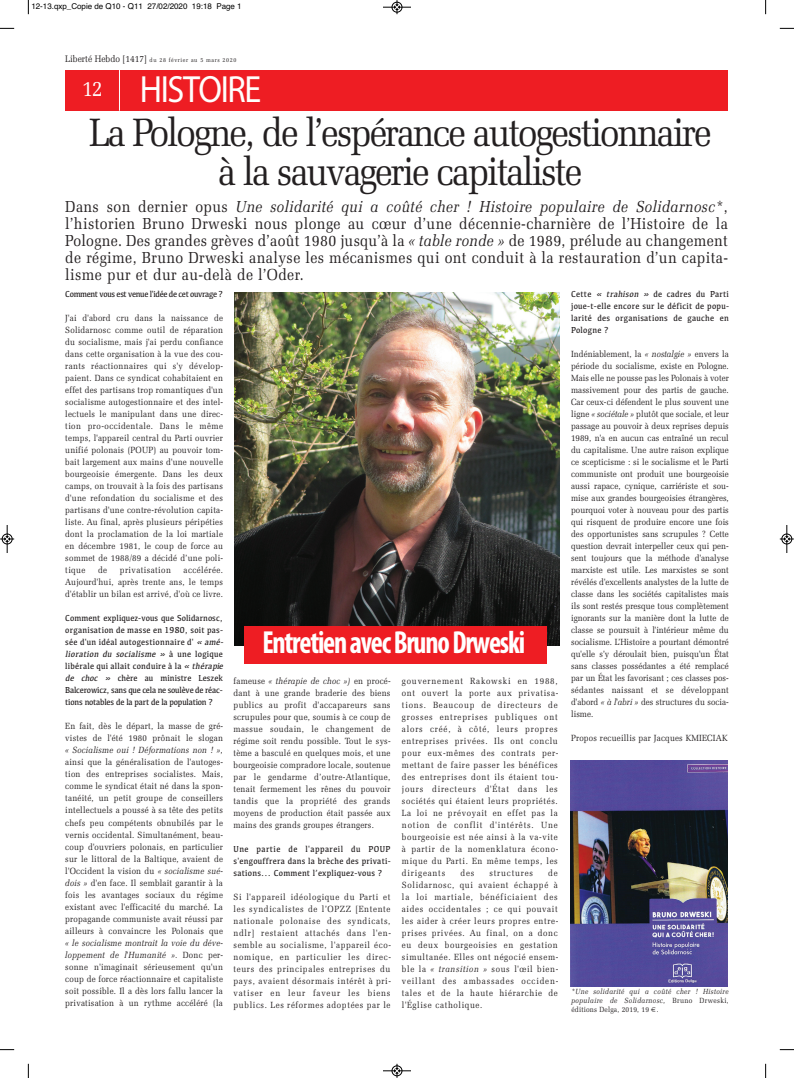
<style>
.page{position:relative;width:794px;height:1078px;background:#fff}
.page>*{position:absolute;margin:0;border:0;box-sizing:border-box;transform-origin:0 0}
.t1{font:39.8px "Zapf Elliptical 711 BT";letter-spacing:-.055em;color:#231f20;scale:.9 1}
.t2{font:38px "Myriad Pro";letter-spacing:-.04em;color:#fffefc;scale:.9 1}
.t3{font:700 condensed 32px "Myriad Pro";letter-spacing:-.045em;color:#fff;scale:.9 1}
.t4{font:22.1px "Zapf Elliptical 711 BT";color:#fff;scale:.9 1}
.t5{font:16px/17px "Zapf Elliptical 711 BT";letter-spacing:.025em;color:#231f20;text-align:justify;scale:.9 1}
.t6{font:9px/12px "Zapf Elliptical 711 BT";letter-spacing:.025em;color:#231f20;text-align:justify;scale:.9 1}
.t7{font:9px/12px "Kefa";letter-spacing:.005em;color:#231f20;scale:.9 1}
.t8{font:9px/12px "Kefa";letter-spacing:.03em;color:#231f20;text-align:justify;scale:.9 1}
.t9{font:9px "Kefa";letter-spacing:-.04em;color:#231f20;scale:.9 1}
.t10{font:9px "Zapf Elliptical 711 BT";letter-spacing:.05em;color:#231f20;scale:.9 1}
.t11{font:9px "Zapf Elliptical 711 BT";letter-spacing:.1em;color:#231f20;scale:.9 1}
.t12{font:8px "Helvetica";color:#000}
.t13{font:italic 7.5px/9px "Zapf Elliptical 711 BT";letter-spacing:.05em;color:#231f20;text-align:justify;scale:.9 1}
.t14{font:6px "Zapf Elliptical 711 BT";letter-spacing:.11em;color:#231f20;scale:.9 1}
.s1{font-size:9.5px}
.s2{font-style:italic}
.s3{font-style:normal}
</style>
<div class="page">
<div style="left:65px;top:70px;width:663px;height:40px;background:#ee1d23"></div>
<hr style="left:119px;top:70px;width:1px;height:41px;background:#fff">
<img style="left:234px;top:293px;width:326px;height:352px">
<img style="left:570px;top:760px;width:157px;height:226px">
<div style="left:244px;top:625px;width:303px;height:38px;background:#ee1d23"></div>
<svg style="left:28px;top:0;width:1px;height:14px"></svg>
<svg style="left:0;top:28px;width:14px;height:1px"></svg>
<svg style="left:765px;top:0;width:1px;height:14px"></svg>
<svg style="left:780px;top:28px;width:14px;height:1px"></svg>
<svg style="left:28px;top:1063px;width:1px;height:14px"></svg>
<svg style="left:0;top:1049px;width:14px;height:1px"></svg>
<svg style="left:765px;top:1063px;width:1px;height:14px"></svg>
<svg style="left:780px;top:1049px;width:14px;height:1px"></svg>
<svg style="left:383px;top:0;width:28px;height:14px"></svg>
<svg style="left:383px;top:1063px;width:28px;height:14px"></svg>
<svg style="left:0;top:525px;width:14px;height:28px"></svg>
<svg style="left:780px;top:525px;width:14px;height:28px"></svg>
<p class="t12" style="left:31px;top:3px;width:212px">12-13.qxp_Copie de Q10 - Q11 27/02/2020 19:18 Page 1</p>
<p class="t14" style="left:65px;top:58px;width:192px"><span class="s1">Liberté Hebdo [1417]</span> du 28 février au 5 mars 2020</p>
<p class="t4" style="left:82px;top:80px;width:25px">12</p>
<p class="t2" style="left:140px;top:67px;width:136px">HISTOIRE</p>
<p class="t1" style="left:89px;top:117px;width:693px">La Pologne, de l’espérance autogestionnaire</p>
<p class="t1" style="left:218px;top:155px;width:406px">à la sauvagerie capitaliste</p>
<p class="t5" style="left:65px;top:199px;width:738px">Dans son dernier opus <span class="s2">Une solidarité qui a coûté cher ! Histoire populaire de Solidarnosc*</span>, l’historien Bruno Drweski nous plonge au cœur d’une décennie-charnière de l’Histoire de la Pologne. Des grandes grèves d’août 1980 jusqu’à la <span class="s2">« table ronde »</span> de 1989, prélude au changement de régime, Bruno Drweski analyse les mécanismes qui ont conduit à la restauration d’un capita&shy;lisme pur et dur au-delà de l’Oder.</p>
<p class="t9" style="left:65px;top:291px;width:177px">Comment vous est venue l'idée de cet ouvrage ?</p>
<p class="t6" style="left:65px;top:313px;width:177px">J'ai d'abord cru dans la naissance de Solidarnosc comme outil de réparation du socialisme, mais j'ai perdu confiance dans cette organisation à la vue des cou&shy;rants réactionnaires qui s'y dévelop&shy;paient. Dans ce syndicat cohabitaient en effet des partisans trop romantiques d'un socialisme autogestionnaire et des intel&shy;lectuels le manipulant dans une direc&shy;tion pro-occidentale. Dans le même temps, l'appareil central du Parti ouvrier unifié polonais (POUP) au pouvoir tom&shy;bait largement aux mains d'une nouvelle bourgeoisie émergente. Dans les deux camps, on trouvait à la fois des partisans d'une refondation du socialisme et des partisans d'une contre-révolution capita&shy;liste. Au final, après plusieurs péripéties dont la proclamation de la loi martiale en décembre 1981, le coup de force au sommet de 1988/89 a décidé d’une poli&shy;tique</p>
<p class="t6" style="left:65px;top:565px;width:177px;text-indent:118px">accélérée.<br>Aujourd'hui, après trente ans, le temps d'établir un bilan est arrivé, d'où ce livre.</p>
<p class="t7" style="left:65px;top:613px;width:179px">Comment expliquez-vous que Solidarnosc, organisation de masse en 1980, soit pas&shy;sée d'un idéal autogestionnaire d' <span class="s2">« amé&shy;lioration du socialisme »</span> à u n e l o g i q u e libérale qui allait conduire à la <span class="s2">« thérapie de choc »</span> chère au ministre Leszek Balcerowicz, sans que cela ne soulève de réac&shy;tions notables de la part de la population ?</p>
<p class="t6" style="left:65px;top:721px;width:177px">En fait, dès le départ, la masse de gré&shy;vistes de l'été 1980 prônait le slogan <span class="s2">« Socialisme oui ! Déformations non ! », </span>ainsi que la généralisation de l'autoges&shy;tion des entreprises socialistes. Mais, comme le syndicat était né dans la spon&shy;tanéité, un petit groupe de conseillers intellectuels a poussé à sa tête des petits chefs peu compétents obnubilés par le vernis occidental. Simultanément, beau&shy;coup d'ouvriers polonais, en particulier sur le littoral de la Baltique, avaient de l'Occident la vision du <span class="s2">« socialisme sué&shy;dois »</span> d'en face. Il semblait garantir à la fois les avantages sociaux du régime existant avec l'efficacité du marché. La propagande communiste avait réussi par ailleurs à convaincre les Polonais que <span class="s2">« le socialisme montrait la voie du déve&shy;loppement de l'Humanité ».</span> Donc per&shy;sonne n'imaginait sérieusement qu'un coup de force réactionnaire et capitaliste soit possible. Il a dès lors fallu lancer la privatisation à un rythme accéléré (la</p>
<p class="t6" style="left:98px;top:565px;width:12px">de</p>
<p class="t10" style="left:120px;top:566px;width:58px">privatisation</p>
<p class="t3" style="left:262px;top:623px;width:293px">Entretien avec Bruno Drweski</p>
<p class="t6" style="left:233px;top:675px;width:176px">fameuse <span class="s2">« thérapie de choc »)</span> en procé&shy;dant à une grande braderie des biens publics au profit d'accapareurs sans scrupules pour que, soumis à ce coup de massue soudain, le changement de régime soit rendu possible. Tout le sys&shy;tème a basculé en quelques mois, et une bourgeoisie compradore locale, soutenue par le gendarme d’outre-Atlantique, tenait fermement les rênes du pouvoir tandis que la propriété des grands moyens de production était passée aux mains des grands groupes étrangers.</p>
<p class="t8" style="left:233px;top:843px;width:176px">Une partie de l'appareil du POUP s'engouffrera dans la brèche des privati&shy;sations... Comment l’expliquez-vous ?</p>
<p class="t6" style="left:233px;top:891px;width:177px">Si l'appareil idéologique du Parti et les syndicalistes de l’OPZZ [Entente nationale polonaise des syndicats, ndlr] restaient attachés dans l'en&shy;semble au socialisme, l'appareil éco&shy;nomique, en particulier les direc&shy;teurs des principales entreprises du pays, avaient désormais intérêt à pri&shy;vatiser en leur faveur les biens publics. Les réformes adoptées par le</p>
<p class="t6" style="left:402px;top:675px;width:175px">gouvernement Rakowski en 1988, ont ouvert la porte aux privatisa&shy;tions. Beaucoup de directeurs de grosses entreprises publiques ont alors créé, à côté, leurs propres entreprises privées. Ils ont conclu pour eux-mêmes des contrats per&shy;mettant de faire passer les bénéfices des entreprises dont ils étaient tou&shy;jours directeurs d'État dans les sociétés qui étaient leurs propriétés.<br>La loi ne prévoyait en effet pas la notion de conflit d'intérêts. Une bourgeoisie est née ainsi à la va-vite à partir de la nomenklatura écono&shy;mique du Parti. En même temps, les dirigeants</p>
<p class="t6" style="left:402px;top:867px;width:175px;text-indent:146px">de Solidarnosc, qui avaient échappé à la loi martiale, bénéficiaient des aides occidentales ; ce qui pouvait les aider à créer leurs propres entre&shy;prises privées. Au final, on a donc eu deux bourgeoisies en gestation simultanée. Elles ont négocié ensem&shy;ble la <span class="s2">« transition »</span> sous l'œil bien&shy;veillant des ambassades occiden&shy;tales et de la haute hiérarchie de l'Église catholique.</p>
<p class="t6" style="left:460px;top:867px;width:17px">des</p>
<p class="t11" style="left:489px;top:869px;width:50px">structures</p>
<p class="t8" style="left:571px;top:289px;width:177px">Cette <span class="s2">« trahison »</span> de cadres du Parti joue-t-elle encore sur le déficit de popu&shy;larité des organisations de gauche en Pologne ?</p>
<p class="t6" style="left:571px;top:349px;width:177px">Indéniablement, la <span class="s2">« nostalgie »</span> envers la période du socialisme, existe en Pologne.<br>Mais elle ne pousse pas les Polonais à voter massivement pour des partis de gauche.<br>Car ceux-ci défendent le plus souvent une ligne <span class="s2">« sociétale »</span> plutôt que sociale, et leur passage au pouvoir à deux reprises depuis 1989, n'a en aucun cas entraîné un recul du capitalisme. Une autre raison explique ce scepticisme : si le socialisme et le Parti communiste ont produit une bourgeoisie aussi rapace, cynique, carriériste et sou&shy;mise aux grandes bourgeoisies étrangères, pourquoi voter à nouveau pour des partis qui risquent de produire encore une fois des opportunistes sans scrupules ? Cette question devrait interpeller ceux qui pen&shy;sent toujours que la méthode d'analyse marxiste est utile. Les marxistes se sont révélés d'excellents analystes de la lutte de classe dans les sociétés capitalistes mais ils sont restés presque tous complètement ignorants sur la manière dont la lutte de classe se poursuit à l'intérieur même du socialisme. L’Histoire a pourtant démontré qu'elle s’y déroulait bien, puisqu'un État sans classes possédantes a été remplacé par un État les favorisant ; ces classes pos&shy;sédantes naissant et se développant d'abord <span class="s2">« à l'abri »</span> des structures du socia&shy;lisme.</p>
<p class="t6" style="left:571px;top:733px;width:175px">Propos recueillis par Jacques KMIECIAK</p>
<p class="t13" style="left:571px;top:987px;width:176px">*Une solidarité qui a coûté cher ! Histoire populaire de Solidarnosc, <span class="s3">Bruno Drweski, éditions Delga, 2019, 19 .</span></p>
</div>
